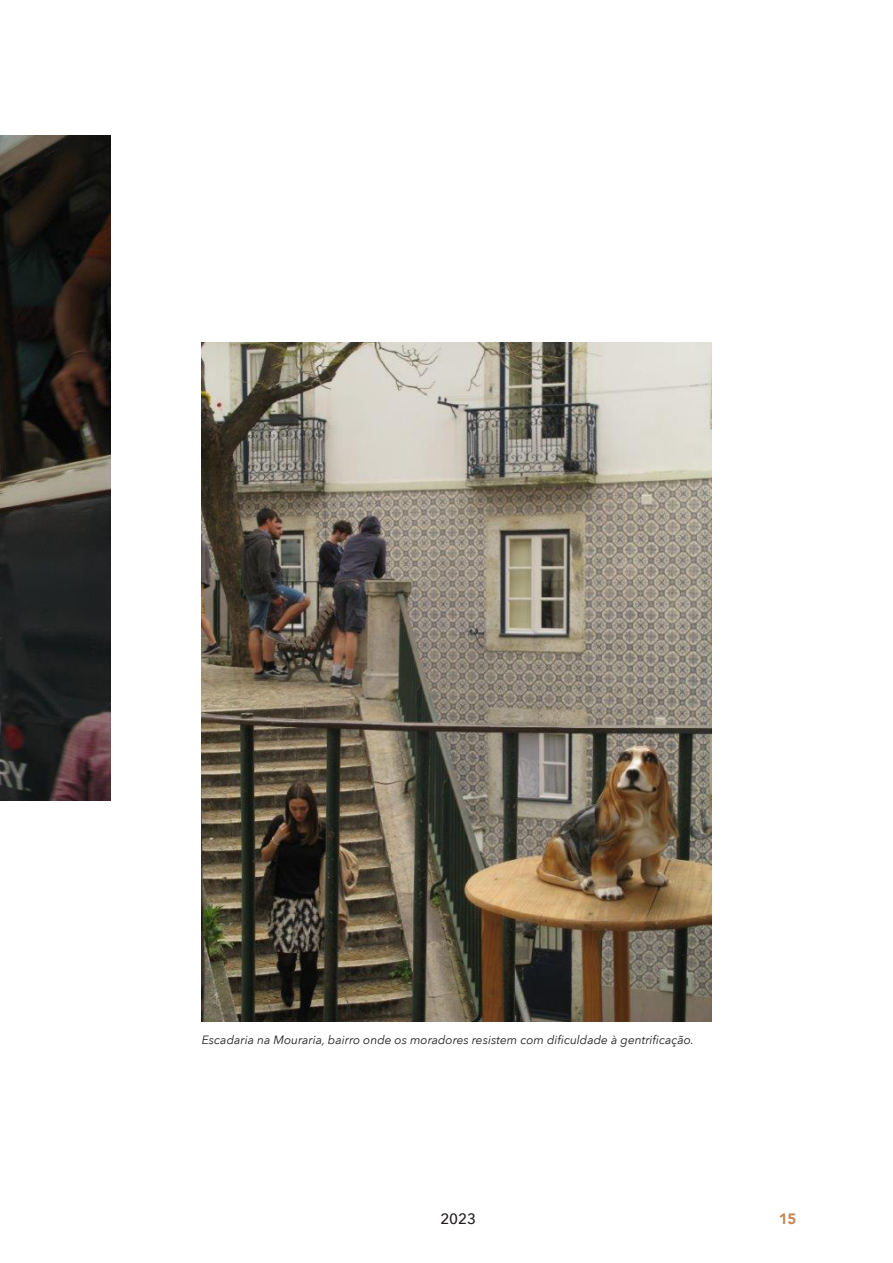
<style>
.page{position:relative;width:893px;height:1263px;background:#fff}
.page>*{position:absolute;margin:0;border:0;box-sizing:border-box;transform-origin:0 0}
.t1{font:500 15px "Avenir Next";color:#231f20}
.t2{font:900 15px "Avenir";color:#c6895c}
.t3{font:italic 12px "Avenir Next";color:#231f20}
</style>
<div class="page">
<img style="left:0;top:136px;width:111px;height:664px">
<img style="left:202px;top:342px;width:510px;height:680px">
<p class="t3" style="left:202px;top:1029px;width:494px">Escadaria na Mouraria, bairro onde os moradores resistem com dificuldade à gentrificação.</p>
<p class="t1" style="left:440px;top:1206px;width:37px">2023</p>
<p class="t2" style="left:779px;top:1206px;width:19px">15</p>
</div>
